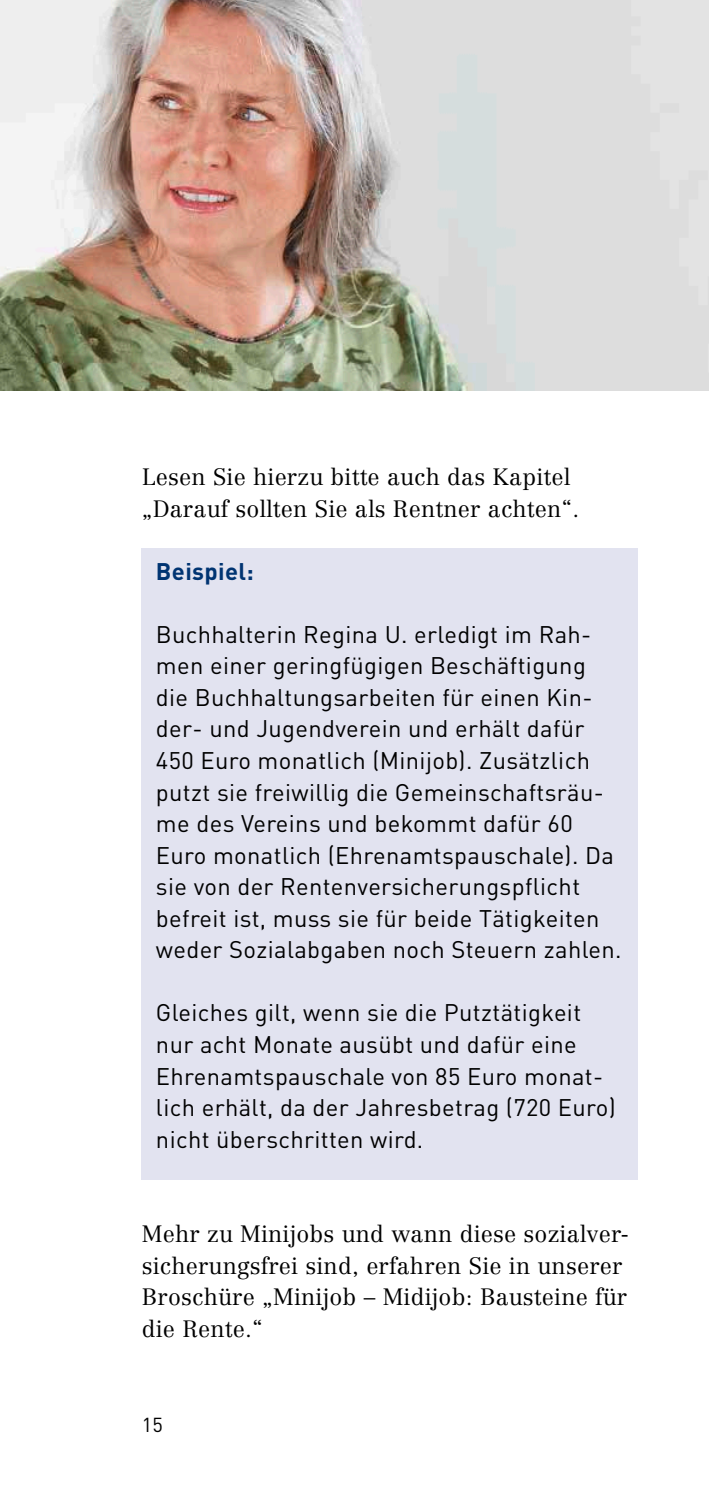
<style>
.page{position:relative;width:709px;height:1489px;background:#fff}
.page>*{position:absolute;margin:0;border:0;box-sizing:border-box;transform-origin:0 0}
.t1{font:23.75px/31.5px "DIN";letter-spacing:.015em;color:#000}
.t2{font:700 23.75px "DIN";letter-spacing:.015em;color:#003472}
.t3{font:300 23.25px/31.5px "Centennial";letter-spacing:.01em;color:#000}
.t4{font:20px "DIN";color:#000}
</style>
<div class="page">
<div style="left:142px;top:548px;width:496px;height:631px;background:#e2e3f0"></div>
<img style="left:0;top:0;width:709px;height:390px">
<p class="t3" style="left:142px;top:461px;width:439px">Lesen Sie hierzu bitte auch das Kapitel „Darauf sollten Sie als Rentner achten“.</p>
<h3 class="t2" style="left:156px;top:555px;width:99px">Beispiel:</h3>
<p class="t1" style="left:156px;top:618px;width:467px">Buchhalterin Regina U. erledigt im Rah&shy;men einer geringfügigen Beschäftigung die Buchhaltungsarbeiten für einen Kin&shy;der- und Jugendverein und erhält dafür 450 Euro monatlich (Minijob). Zusätzlich putzt sie freiwillig die Gemeinschaftsräu&shy;me des Vereins und bekommt dafür 60<br>Euro monatlich (Ehrenamtspauschale). Da sie von der Rentenversicherungspflicht befreit ist, muss sie für beide Tätigkeiten weder Sozialabgaben noch Steuern zahlen.</p>
<p class="t1" style="left:156px;top:996px;width:461px">Gleiches gilt, wenn sie die Putztätigkeit nur acht Monate ausübt und dafür eine Ehrenamtspauschale von 85 Euro monat&shy;lich erhält, da der Jahresbetrag (720 Euro) nicht überschritten wird.</p>
<p class="t3" style="left:142px;top:1218px;width:489px">Mehr zu Minijobs und wann diese sozialver&shy;sicherungsfrei sind, erfahren Sie in unserer Broschüre „Minijob – Midijob: Bausteine für die Rente.“</p>
<p class="t4" style="left:142px;top:1411px;width:23px">15</p>
</div>
